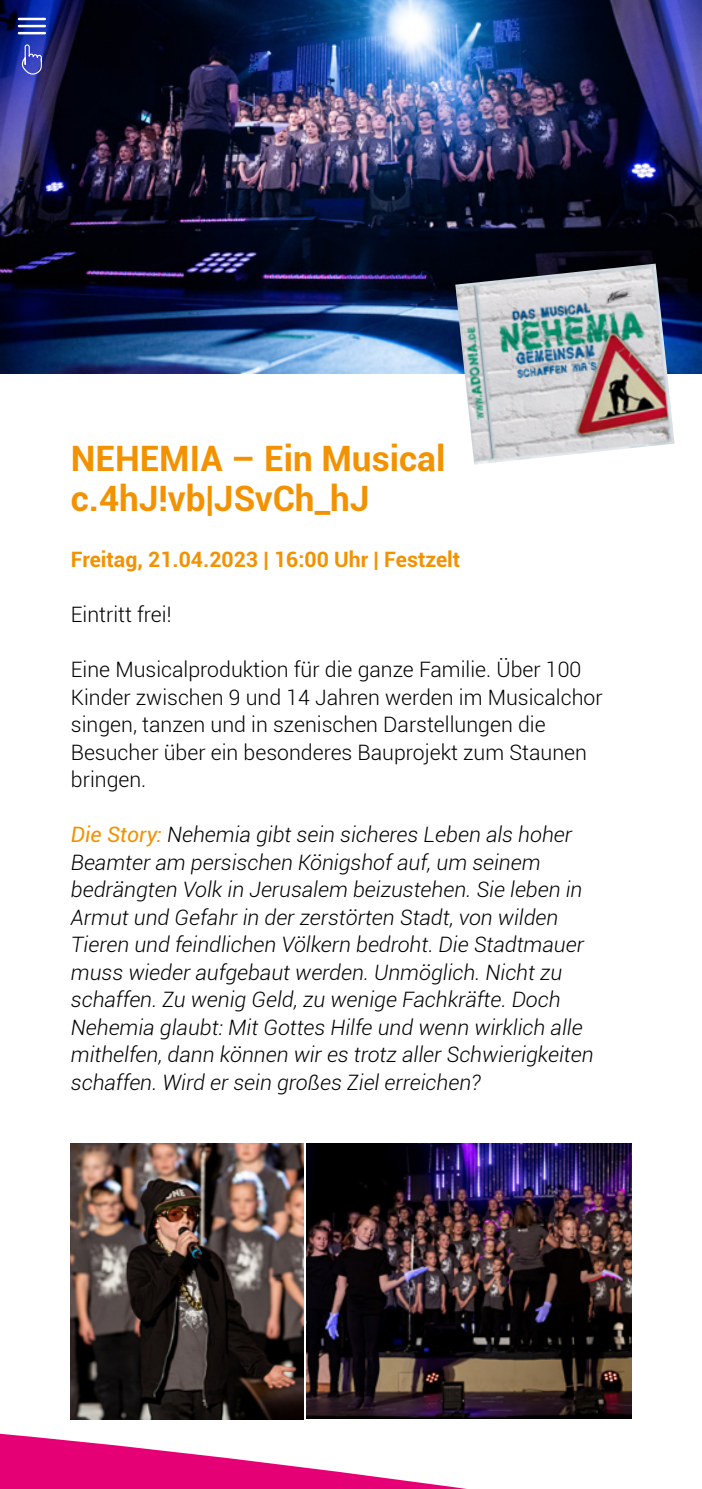
<style>
.page{position:relative;width:702px;height:1489px;background:#fff}
.page>*{position:absolute;margin:0;border:0;box-sizing:border-box;transform-origin:0 0}
.t1{font:700 35px/40px "Roboto";color:#f39200}
.t2{font:italic 300 21.25px/27.5px "Roboto";color:#000}
.t3{font:300 21.25px/27.5px "Roboto";color:#000}
.t4{font:700 21.25px "Roboto";color:#f39200}
.s1{font-weight:400;color:#f39200}
</style>
<div class="page">
<img style="left:306px;top:1143px;width:325px;height:161px">
<img style="left:0;top:0;width:702px;height:373px">
<img style="left:455px;top:263px;width:219px;height:201px">
<svg style="left:0;top:1304px;width:632px;height:184px"></svg>
<img style="left:71px;top:1143px;width:232px;height:275px">
<svg style="left:21px;top:44px;width:21px;height:31px"></svg>
<hr style="left:19px;top:18px;width:26px;height:2px;background:#fff">
<hr style="left:19px;top:25px;width:26px;height:2px;background:#fff">
<hr style="left:19px;top:32px;width:26px;height:2px;background:#fff">
<h1 class="t1" style="left:71px;top:439px;width:376px">NEHEMIA – Ein Musical cæ.4hJ!vb|JSvCh_hJ</h1>
<p class="t4" style="left:71px;top:547px;width:391px">Freitag, 21.04.2023 | 16:00 Uhr | Festzelt</p>
<p class="t3" style="left:71px;top:601px;width:102px">Eintritt frei!</p>
<p class="t3" style="left:71px;top:656px;width:533px">Eine Musicalproduktion für die ganze Familie. Über 100<br>Kinder zwischen 9 und 14 Jahren werden im Musicalchor singen, tanzen und in szenischen Darstellungen die Besucher über ein besonderes Bauprojekt zum Staunen bringen.</p>
<p class="t2" style="left:71px;top:821px;width:524px"><span class="s1">Die Story:</span> Nehemia gibt sein sicheres Leben als hoher Beamter am persischen Königshof auf, um seinem bedrängten Volk in Jerusalem beizustehen. Sie leben in Armut und Gefahr in der zerstörten Stadt, von wilden Tieren und feindlichen Völkern bedroht. Die Stadtmauer muss wieder aufgebaut werden. Unmöglich. Nicht zu schaffen. Zu wenig Geld, zu wenige Fachkräfte. Doch Nehemia glaubt: Mit Gottes Hilfe und wenn wirklich alle mithelfen, dann können wir es trotz aller Schwierigkeiten schaffen. Wird er sein großes Ziel erreichen?</p>
</div>
